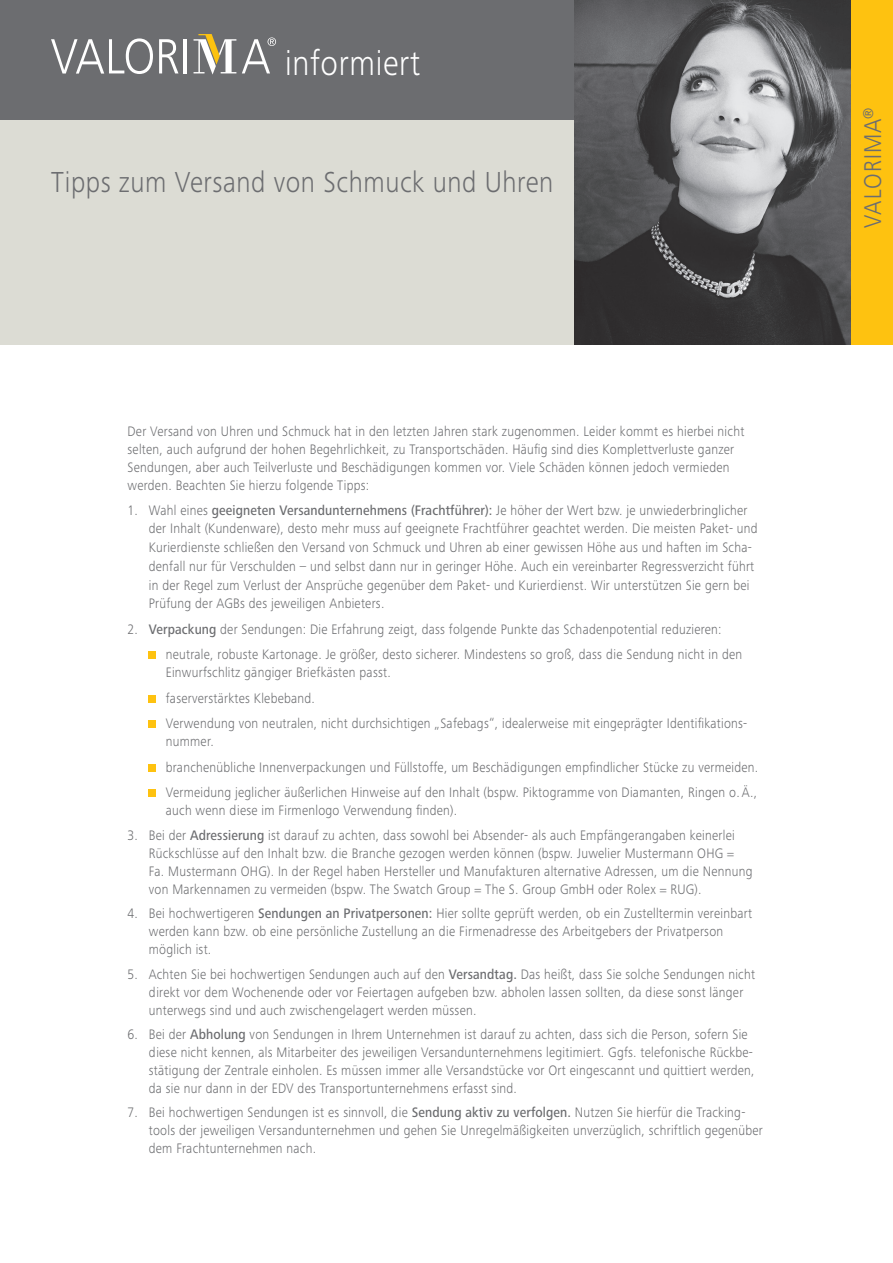
<style>
.page{position:relative;width:893px;height:1263px;background:#fff}
.page>*{position:absolute;margin:0;border:0;box-sizing:border-box;transform-origin:0 0}
.t1{font:300 36px "Frutiger Next Pro";letter-spacing:.02em;color:#fff;scale:.9 1}
.t2{font:300 30px "Frutiger Next Pro";letter-spacing:.02em;color:#6c6d70;scale:.9 1}
.t3{font:300 24px "Frutiger";letter-spacing:.05em;color:#6c6d70;scale:.9 1}
.t4{font:300 14.25px/18px "Frutiger Next Pro";letter-spacing:.02em;color:#6c6d70;scale:.9 1}
.s1{font-weight:500}
</style>
<div class="page">
<div style="left:0;top:119px;width:574px;height:225px;background:#dcdcd4"></div>
<div style="left:0;top:0;width:574px;height:119px;background:#6c6d70"></div>
<div style="left:149px;top:651px;width:7px;height:8px;background:#fec210"></div>
<div style="left:149px;top:695px;width:7px;height:7px;background:#fec210"></div>
<div style="left:149px;top:720px;width:7px;height:8px;background:#fec210"></div>
<div style="left:149px;top:764px;width:7px;height:7px;background:#fec210"></div>
<div style="left:149px;top:789px;width:7px;height:8px;background:#fec210"></div>
<div style="left:850px;top:0;width:43px;height:344px;background:#fec210"></div>
<img style="left:574px;top:0;width:276px;height:344px">
<svg style="left:194px;top:34px;width:42px;height:41px"></svg>
<hr style="left:183px;top:39px;width:4px;height:35px;background:#fff">
<svg style="left:51px;top:38px;width:102px;height:36px"></svg>
<svg style="left:159px;top:39px;width:19px;height:34px"></svg>
<svg style="left:242px;top:37px;width:34px;height:36px"></svg>
<h1 class="t1" style="left:285px;top:42px;width:152px">informiert</h1>
<h2 class="t2" style="left:51px;top:165px;width:560px">Tipps zum Versand von Schmuck und Uhren</h2>
<p class="t4" style="left:128px;top:422px;width:687px">Der Versand von Uhren und Schmuck hat in den letzten Jahren stark zugenommen. Leider kommt es hierbei nicht selten, auch aufgrund der hohen Begehrlichkeit, zu Transportschäden. Häufig sind dies Komplettverluste ganzer Sendungen, aber auch Teilverluste und Beschädigungen kommen vor. Viele Schäden können jedoch vermieden werden. Beachten Sie hierzu folgende Tipps:</p>
<p class="t4" style="left:149px;top:500px;width:678px;line-height:18.8px;text-indent:-21px">1. Wahl eines <span class="s1">geeigneten Versandunternehmens (Frachtführer):</span> Je höher der Wert bzw. je unwiederbringlicher der Inhalt (Kundenware), desto mehr muss auf geeignete Frachtführer geachtet werden. Die meisten Paket- und Kurierdienste schließen den Versand von Schmuck und Uhren ab einer gewissen Höhe aus und haften im Scha&shy;denfall nur für Verschulden – und selbst dann nur in geringer Höhe. Auch ein vereinbarter Regressverzicht führt in der Regel zum Verlust der Ansprüche gegenüber dem Paket- und Kurierdienst. Wir unterstützen Sie gern bei Prüfung der AGBs des jeweiligen Anbieters.</p>
<p class="t4" style="left:166px;top:616px;width:642px;line-height:25.2px;text-indent:-38px">2. <span class="s1">Verpackung</span> der Sendungen: Die Erfahrung zeigt, dass folgende Punkte das Schadenpotential reduzieren: neutrale, robuste Kartonage. Je größer, desto sicherer. Mindestens so groß, dass die Sendung nicht in den</p>
<p class="t4" style="left:166px;top:660px;width:648px;line-height:25.2px">Einwurfschlitz gängiger Briefkästen passt.<br>faserverstärktes Klebeband.<br>Verwendung von neutralen, nicht durchsichtigen „Safebags“, idealerweise mit eingeprägter Identifikations-</p>
<p class="t4" style="left:166px;top:729px;width:660px;line-height:25.2px">nummer.<br>branchenübliche Innenverpackungen und Füllstoffe, um Beschädigungen empfindlicher Stücke zu vermeiden.<br>Vermeidung jeglicher äußerlichen Hinweise auf den Inhalt (bspw. Piktogramme von Diamanten, Ringen o. Ä.,</p>
<p class="t4" style="left:166px;top:802px;width:325px">auch wenn diese im Firmenlogo Verwendung finden).</p>
<p class="t4" style="left:149px;top:826px;width:672px;text-indent:-21px">3. Bei der <span class="s1">Adressierung</span> ist darauf zu achten, dass sowohl bei Absender- als auch Empfängerangaben keinerlei Rückschlüsse auf den Inhalt bzw. die Branche gezogen werden können (bspw. Juwelier Mustermann OHG = Fa. Mustermann OHG). In der Regel haben Hersteller und Manufakturen alternative Adressen, um die Nennung von Markennamen zu vermeiden (bspw. The Swatch Group = The S. Group GmbH oder Rolex = RUG).</p>
<p class="t4" style="left:149px;top:904px;width:672px;text-indent:-21px">4. Bei hochwertigeren <span class="s1">Sendungen an Privatpersonen:</span> Hier sollte geprüft werden, ob ein Zustelltermin vereinbart werden kann bzw. ob eine persönliche Zustellung an die Firmenadresse des Arbeitgebers der Privatperson möglich ist.</p>
<p class="t4" style="left:149px;top:965px;width:675px;text-indent:-21px">5. Achten Sie bei hochwertigen Sendungen auch auf den <span class="s1">Versandtag.</span> Das heißt, dass Sie solche Sendungen nicht direkt vor dem Wochenende oder vor Feiertagen aufgeben bzw. abholen lassen sollten, da diese sonst länger unterwegs sind und auch zwischengelagert werden müssen.</p>
<p class="t4" style="left:149px;top:1025px;width:675px;text-indent:-21px">6. Bei der <span class="s1">Abholung</span> von Sendungen in Ihrem Unternehmen ist darauf zu achten, dass sich die Person, sofern Sie diese nicht kennen, als Mitarbeiter des jeweiligen Versandunternehmens legitimiert. Ggfs. telefonische Rückbe&shy;stätigung der Zentrale einholen. Es müssen immer alle Versandstücke vor Ort eingescannt und quittiert werden, da sie nur dann in der EDV des Transportunternehmens erfasst sind.</p>
<p class="t4" style="left:149px;top:1104px;width:684px;text-indent:-21px">7. Bei hochwertigen Sendungen ist es sinnvoll, die <span class="s1">Sendung aktiv zu verfolgen.</span> Nutzen Sie hierfür die Tracking&shy;tools der jeweiligen Versandunternehmen und gehen Sie Unregelmäßigkeiten unverzüglich, schriftlich gegenüber dem Frachtunternehmen nach.</p>
<h3 class="t3" style="left:859px;top:228px;width:135px;rotate:-90deg">VALORIMA<sup>®</sup></h3>
</div>
